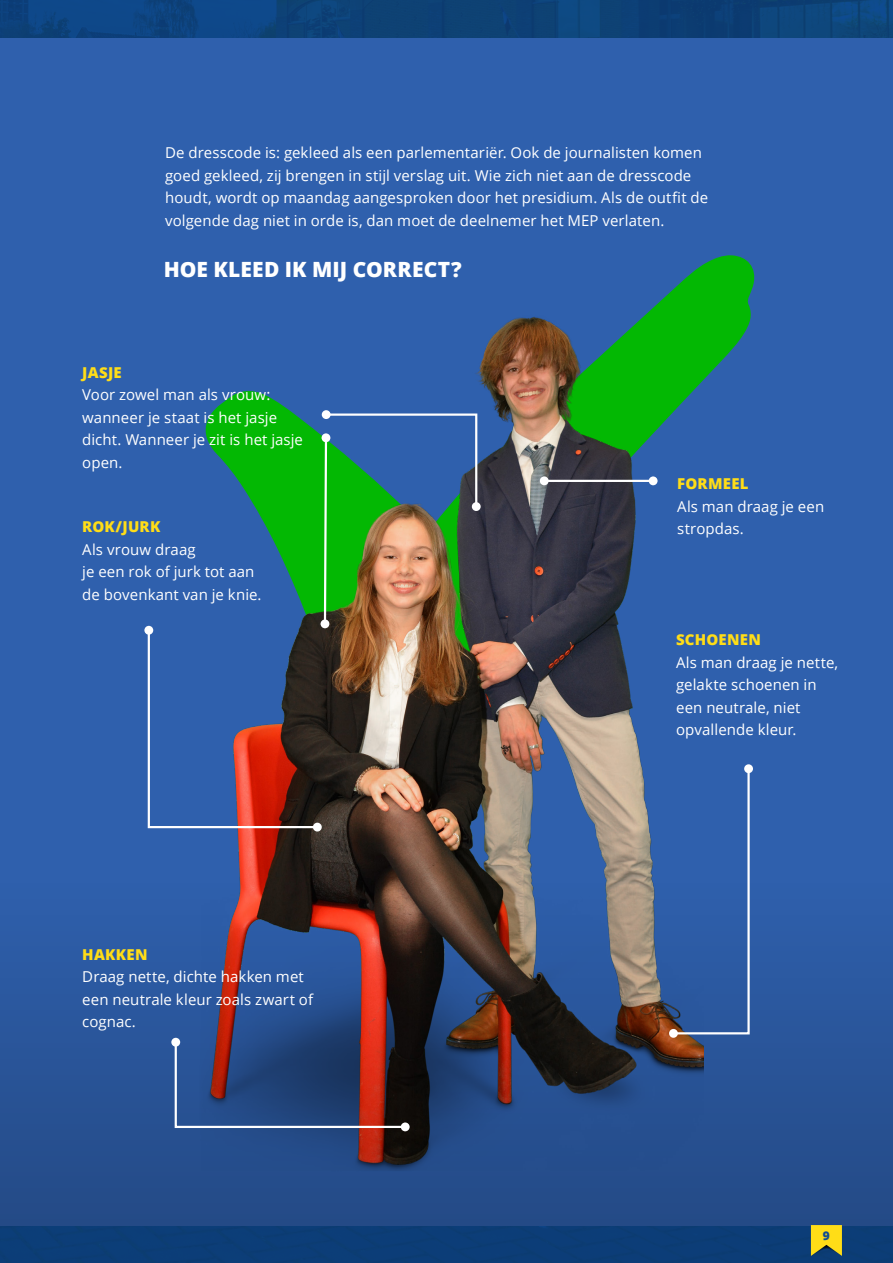
<style>
.page{position:relative;width:893px;height:1263px;background:#2f60ad}
.page>*{position:absolute;margin:0;border:0;box-sizing:border-box;transform-origin:0 0}
.t1{font:800 21px "Open Sans";letter-spacing:.005em;color:#fff}
.t2{font:15px/22.5px "Open Sans";letter-spacing:.005em;color:#fff}
.t3{font:800 15px "Open Sans";letter-spacing:.015em;color:#ffdd17}
.t4{font:800 12px "Open Sans";color:#0f4c93}
</style>
<div class="page">
<svg style="left:694px;top:255px;width:61px;height:124px;fill:#03b803"></svg>
<div style="left:0;top:770px;width:893px;height:493px;background:linear-gradient(to bottom,#3164b4,#244984)"></div>
<img style="left:172px;top:271px;width:532px;height:942px">
<svg style="left:322px;top:410px;width:9px;height:9px"></svg>
<div style="left:472px;top:502px;width:9px;height:9px;background:#fff;border-radius:50%"></div>
<img style="left:147px;top:412px;width:331px;height:417px">
<div style="left:144px;top:626px;width:9px;height:9px;background:#fff;border-radius:50%"></div>
<div style="left:313px;top:823px;width:9px;height:8px;background:#fff;border-radius:50%"></div>
<hr style="left:544px;top:480px;width:109px;height:2px;background:#fff">
<div style="left:649px;top:476px;width:9px;height:9px;background:#fff;border-radius:50%"></div>
<div style="left:540px;top:476px;width:9px;height:9px;background:#fff;border-radius:50%"></div>
<svg style="left:671px;top:766px;width:80px;height:269px"></svg>
<div style="left:744px;top:764px;width:9px;height:9px;background:#fff;border-radius:50%"></div>
<div style="left:669px;top:1029px;width:9px;height:9px;background:#fff;border-radius:50%"></div>
<svg style="left:174px;top:1040px;width:233px;height:89px;background:#3e4165"></svg>
<div style="left:171px;top:1038px;width:9px;height:9px;background:#fff;border-radius:50%"></div>
<div style="left:401px;top:1122px;width:9px;height:9px;background:#fff;border-radius:50%"></div>
<svg style="left:0;top:0;width:893px;height:38px;background:#0d427a"></svg>
<div style="left:0;top:1226px;width:893px;height:37px;background:#0c3d78"></div>
<svg style="left:811px;top:1225px;width:31px;height:31px"></svg>
<p class="t2" style="left:165px;top:141px;width:545px">De dresscode is: gekleed als een parlementariër. Ook de journalisten komen goed gekleed, zij brengen in stijl verslag uit. Wie zich niet aan de dresscode houdt, wordt op maandag aangesproken door het presidium. Als de outfit de volgende dag niet in orde is, dan moet de deelnemer het MEP verlaten.</p>
<p class="t1" style="left:164px;top:253px;width:299px">HOE KLEED IK MIJ CORRECT?</p>
<p class="t3" style="left:82px;top:361px;width:41px">JASJE</p>
<p class="t2" style="left:82px;top:383px;width:222px">Voor zowel man als vrouw: wanneer je staat is het jasje dicht. Wanneer je zit is het jasje open.</p>
<p class="t3" style="left:82px;top:515px;width:80px">ROK/JURK</p>
<p class="t2" style="left:82px;top:538px;width:115px">Als vrouw draag</p>
<p class="t2" style="left:82px;top:560px;width:181px">je een rok of jurk tot aan de bovenkant van je knie.</p>
<p class="t3" style="left:82px;top:943px;width:67px">HAKKEN</p>
<p class="t2" style="left:82px;top:965px;width:232px">Draag nette, dichte hakken met een neutrale kleur zoals zwart of cognac.</p>
<p class="t3" style="left:677px;top:472px;width:73px">FORMEEL</p>
<p class="t2" style="left:677px;top:494px;width:149px">Als man draag je een stropdas.</p>
<p class="t3" style="left:676px;top:628px;width:86px">SCHOENEN</p>
<p class="t2" style="left:676px;top:650px;width:164px">Als man draag je nette, gelakte schoenen in een neutrale, niet opvallende kleur.</p>
<p class="t4" style="left:823px;top:1227px;width:9px">9</p>
</div>
